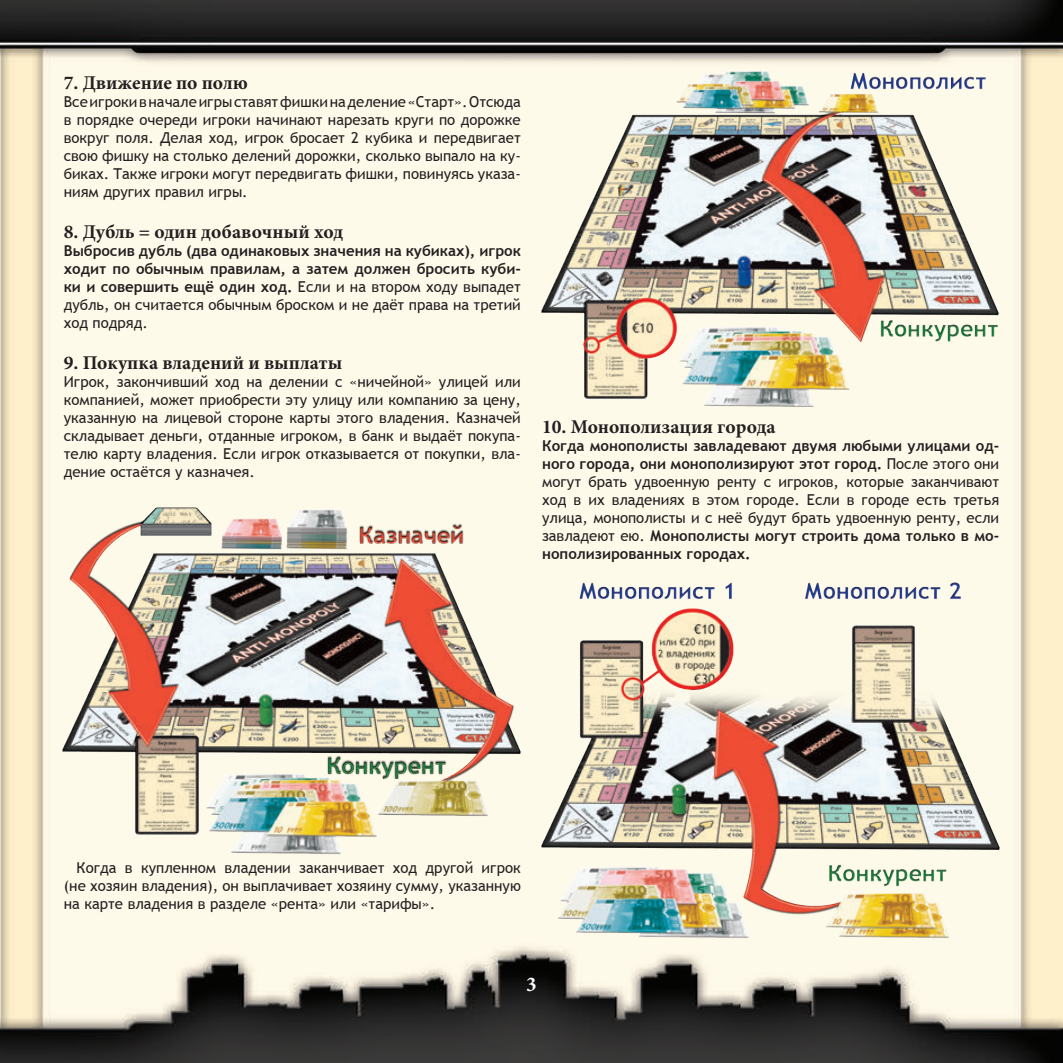
<style>
.page{position:relative;width:1063px;height:1063px;background:#fff}
.page>*{position:absolute;margin:0;border:0;box-sizing:border-box;transform-origin:0 0}
.t1{font:700 21px "Minion Pro";color:#fff}
.t2{font:700 19.5px "Minion Pro";color:#231f20}
.t3{font:15px/18px "Trebuchet MS";color:#231f20;text-align:justify}
.t4{font:700 15px/18px "Trebuchet MS";color:#231f20;text-align:justify}
.s1{font-weight:400}
.s2{font-weight:700}
</style>
<div class="page">
<img style="left:0;top:0;width:1063px;height:1063px">
<img style="left:56px;top:492px;width:472px;height:373px">
<img style="left:536px;top:497px;width:470px;height:471px">
<img style="left:535px;top:66px;width:471px;height:355px">
<p class="t2" style="left:64px;top:69px;width:186px">7. Движение по полю</p>
<p class="t3" style="left:64px;top:92px;width:459px">Все игроки в начале игры ставят фишки на деление «Старт». Отсюда в порядке очереди игроки начинают нарезать круги по дорожке вокруг поля. Делая ход, игрок бросает 2 кубика и передвигает свою фишку на столько делений дорожки, сколько выпало на ку&shy;биках. Также игроки могут передвигать фишки, повинуясь указа&shy;ниям других правил игры.</p>
<p class="t2" style="left:64px;top:218px;width:281px">8. Дубль = один добавочный ход</p>
<p class="t4" style="left:64px;top:242px;width:459px">Выбросив дубль (два одинаковых значения на кубиках), игрок ходит по обычным правилам, а затем должен бросить куби&shy;ки и совершить ещё один ход. <span class="s1">Если и на втором ходу выпадет дубль, он считается обычным броском и не даёт права на третий ход подряд.</span></p>
<p class="t2" style="left:64px;top:349px;width:280px">9. Покупка владений и выплаты</p>
<p class="t3" style="left:64px;top:373px;width:459px">Игрок, закончивший ход на делении с «ничейной» улицей или компанией, может приобрести эту улицу или компанию за цену, указанную на лицевой стороне карты этого владения. Казначей складывает деньги, отданные игроком, в банк и выдаёт покупа&shy;телю карту владения. Если игрок отказывается от покупки, вла&shy;дение остаётся у казначея.</p>
<p class="t2" style="left:542px;top:413px;width:235px">10. Монополизация города</p>
<p class="t3" style="left:542px;top:437px;width:459px"><span class="s2">Когда монополисты завладевают двумя любыми улицами од&shy;ного города, они монополизируют этот город.</span> После этого они могут брать удвоенную ренту с игроков, которые заканчивают ход в их владениях в этом городе. Если в городе есть третья улица, монополисты и с неё будут брать удвоенную ренту, если завладеют ею. <span class="s2">Монополисты могут строить дома только в мо&shy;нополизированных городах.</span></p>
<p class="t3" style="left:64px;top:859px;width:459px;text-indent:13px">Когда в купленном владении заканчивает ход другой игрок (не хозяин владения), он выплачивает хозяину сумму, указанную на карте владения в разделе «рента» или «тарифы».</p>
<p class="t1" style="left:526px;top:969px;width:12px">3</p>
</div>
